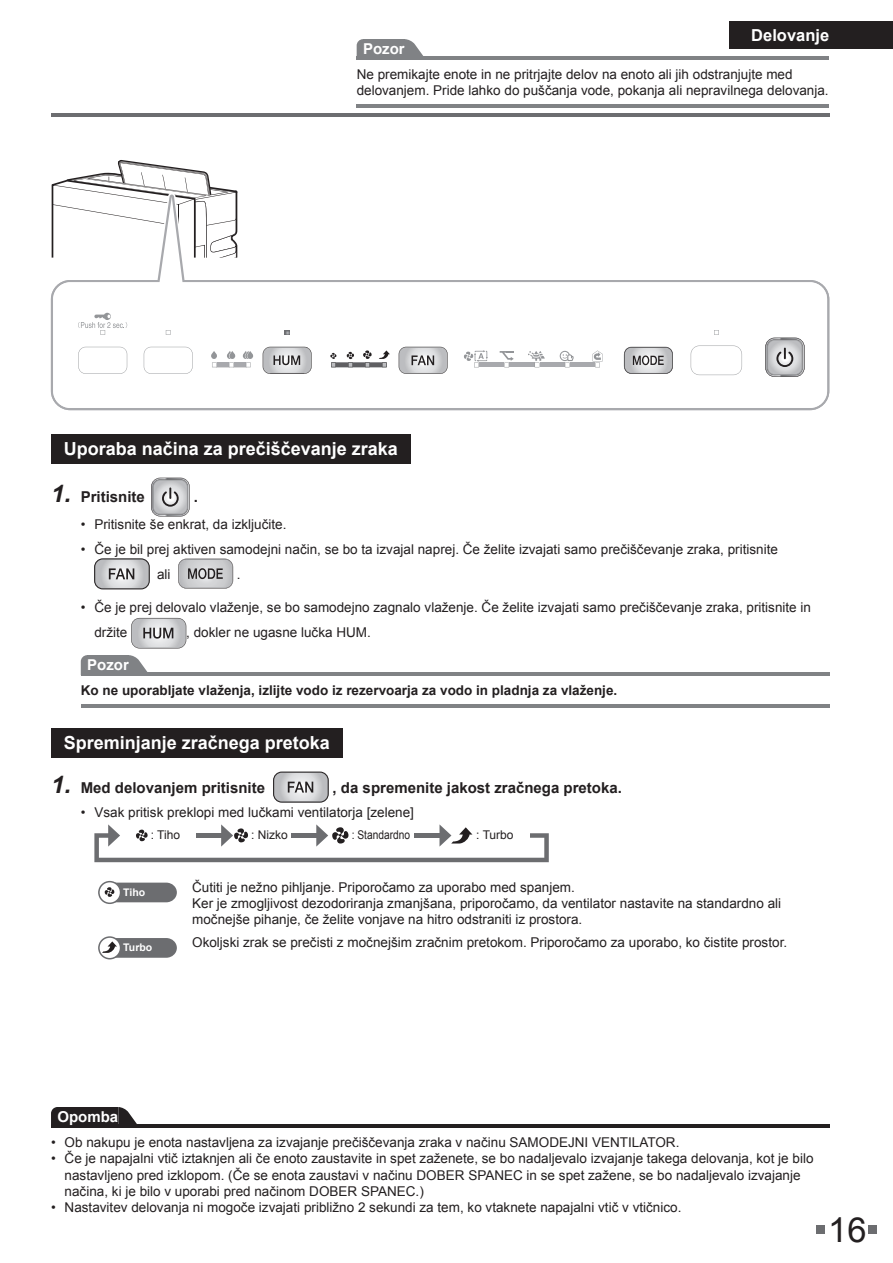
<style>
.page{position:relative;width:893px;height:1263px;background:#fff}
.page>*{position:absolute;margin:0;border:0;box-sizing:border-box;transform-origin:0 0}
.t1{font:34.5px "Arial";color:#231f20}
.t2{font:700 18px "Arial";color:#fff}
.t3{font:700 16.5px "Arial";color:#fff}
.t4{font:700 15px "Arial";color:#231f20}
.t5{font:700 15px "Arial";color:#fff}
.t6{font:13.5px/16.2px "Arial";color:#231f20}
.t7{font:700 13.5px "Arial";color:#231f20}
.t8{font:12px "Arial";color:#231f20}
.t9{font:12px "Arial";color:#231f20;scale:.85 1}
.t10{font:700 10.5px "Arial";color:#fff}
.s1{font-style:italic;font-size:24px}
</style>
<div class="page">
<div style="left:816px;top:1225px;width:9px;height:9px;background:#6c6d70"></div>
<div style="left:868px;top:1225px;width:9px;height:9px;background:#6c6d70"></div>
<div style="left:730px;top:21px;width:163px;height:28px;background:#231f20"></div>
<hr style="left:51px;top:113px;width:778px;height:3px;background:#6c6d70">
<svg style="left:51px;top:280px;width:778px;height:130px;background:#aeafb2"></svg>
<div style="left:53px;top:282px;width:774px;height:126px;background:#fff;border-radius:17px"></div>
<svg style="left:52px;top:160px;width:185px;height:139px"></svg>
<svg style="left:78px;top:347px;width:49px;height:27px"></svg>
<svg style="left:144px;top:347px;width:49px;height:27px"></svg>
<svg style="left:691px;top:346px;width:51px;height:29px"></svg>
<svg style="left:714px;top:330px;width:5px;height:5px"></svg>
<hr style="left:474px;top:363px;width:126px;height:4px;background:#a8a9ad">
<svg style="left:765px;top:338px;width:39px;height:39px;background:#b9b9bb"></svg>
<svg style="left:285px;top:330px;width:5px;height:5px"></svg>
<svg style="left:464px;top:350px;width:24px;height:17px"></svg>
<svg style="left:560px;top:351px;width:14px;height:16px"></svg>
<svg style="left:500px;top:351px;width:14px;height:16px"></svg>
<svg style="left:593px;top:350px;width:10px;height:17px"></svg>
<svg style="left:528px;top:351px;width:17px;height:16px"></svg>
<svg style="left:211px;top:351px;width:42px;height:16px"></svg>
<svg style="left:78px;top:313px;width:49px;height:22px"></svg>
<svg style="left:166px;top:330px;width:5px;height:5px"></svg>
<svg style="left:399px;top:347px;width:49px;height:27px"></svg>
<svg style="left:624px;top:347px;width:49px;height:27px"></svg>
<svg style="left:263px;top:347px;width:49px;height:27px"></svg>
<div style="left:331px;top:362px;width:56px;height:5px;background:#5f5f62"></div>
<svg style="left:330px;top:353px;width:6px;height:14px"></svg>
<svg style="left:347px;top:352px;width:7px;height:15px"></svg>
<svg style="left:363px;top:350px;width:9px;height:17px"></svg>
<svg style="left:379px;top:350px;width:11px;height:17px"></svg>
<div style="left:51px;top:434px;width:360px;height:30px;background:#231f20"></div>
<div style="left:51px;top:728px;width:292px;height:30px;background:#231f20"></div>
<svg style="left:151px;top:478px;width:39px;height:38px"></svg>
<div style="left:94px;top:559px;width:56px;height:30px;border:1px solid #231f20;border-radius:8px"></div>
<svg style="left:95px;top:559px;width:54px;height:30px;background:#bbbbbd"></svg>
<svg style="left:178px;top:559px;width:55px;height:30px;background:#b7b7b9"></svg>
<svg style="left:131px;top:618px;width:55px;height:30px;background:#bebfc0"></svg>
<hr style="left:81px;top:672px;width:748px;height:3px;background:#808285">
<div style="left:87px;top:655px;width:42px;height:19px;background:#808285"></div>
<hr style="left:81px;top:704px;width:748px;height:3px;background:#808285">
<svg style="left:81px;top:655px;width:6px;height:17px"></svg>
<svg style="left:129px;top:655px;width:19px;height:17px"></svg>
<div style="left:273px;top:772px;width:55px;height:30px;border:1px solid #231f20;border-radius:8px"></div>
<svg style="left:274px;top:772px;width:54px;height:30px;background:#bbbbbd"></svg>
<svg style="left:94px;top:824px;width:455px;height:38px"></svg>
<div style="left:98px;top:881px;width:23px;height:23px;border:2px solid #6c6d70;border-radius:50%"></div>
<svg style="left:99px;top:883px;width:78px;height:19px"></svg>
<div style="left:98px;top:936px;width:23px;height:23px;border:2px solid #6c6d70;border-radius:50%"></div>
<svg style="left:99px;top:938px;width:78px;height:20px"></svg>
<hr style="left:51px;top:1124px;width:778px;height:3px;background:#231f20">
<div style="left:57px;top:1107px;width:61px;height:19px;background:#231f20"></div>
<svg style="left:51px;top:1107px;width:6px;height:17px"></svg>
<svg style="left:118px;top:1107px;width:19px;height:17px"></svg>
<hr style="left:357px;top:56px;width:472px;height:3px;background:#808285">
<div style="left:363px;top:39px;width:42px;height:19px;background:#808285"></div>
<hr style="left:357px;top:105px;width:472px;height:3px;background:#808285">
<svg style="left:357px;top:39px;width:6px;height:17px"></svg>
<svg style="left:405px;top:39px;width:18px;height:17px"></svg>
<p class="t3" style="left:751px;top:24px;width:79px">Delovanje</p>
<p class="t5" style="left:363px;top:39px;width:43px">Pozor</p>
<p class="t6" style="left:357px;top:67px;width:473px">Ne premikajte enote in ne pritrjajte delov na enoto ali jih odstranjujte med delovanjem. Pride lahko do puščanja vode, pokanja ali nepravilnega delovanja.</p>
<h2 class="t2" style="left:64px;top:436px;width:336px">Uporaba načina za prečiščevanje zraka</h2>
<p class="t4" style="left:51px;top:487px;width:95px"><span class="s1">1.</span> Pritisnite</p>
<p class="t4" style="left:194px;top:487px;width:6px">.</p>
<p class="t6" style="left:81px;top:516px;width:207px">• Pritisnite še enkrat, da izključite.</p>
<p class="t6" style="left:157px;top:537px;width:622px;line-height:24.8px;text-indent:-76px">• Če je bil prej aktiven samodejni način, se bo ta izvajal naprej. Če želite izvajati samo prečiščevanje zraka, pritisnite ali</p>
<p class="t6" style="left:237px;top:566px;width:5px">.</p>
<p class="t6" style="left:94px;top:595px;width:718px;line-height:24.8px;text-indent:-14px">• Če je prej delovalo vlaženje, se bo samodejno zagnalo vlaženje. Če želite izvajati samo prečiščevanje zraka, pritisnite in držite</p>
<p class="t6" style="left:186px;top:624px;width:186px">, dokler ne ugasne lučka HUM.</p>
<p class="t5" style="left:87px;top:655px;width:43px">Pozor</p>
<p class="t7" style="left:81px;top:681px;width:538px">Ko ne uporabljate vlaženja, izlijte vodo iz rezervoarja za vodo in pladnja za vlaženje.</p>
<h2 class="t2" style="left:64px;top:731px;width:268px">Spreminjanje zračnega pretoka</h2>
<p class="t4" style="left:51px;top:777px;width:215px"><span class="s1">1.</span> Med delovanjem pritisnite</p>
<p class="t4" style="left:333px;top:777px;width:291px">, da spremenite jakost zračnega pretoka.</p>
<p class="t6" style="left:81px;top:805px;width:335px">• Vsak pritisk preklopi med lučkami ventilatorja [zelene]</p>
<p class="t8" style="left:151px;top:827px;width:31px">: Tiho</p>
<p class="t8" style="left:251px;top:827px;width:38px">: Nizko</p>
<p class="t9" style="left:352px;top:827px;width:70px">: Standardno</p>
<p class="t8" style="left:476px;top:827px;width:39px">: Turbo</p>
<p class="t10" style="left:123px;top:885px;width:23px">Tiho</p>
<p class="t6" style="left:192px;top:879px;width:590px">Čutiti je nežno pihljanje. Priporočamo za uporabo med spanjem.<br>Ker je zmogljivost dezodoriranja zmanjšana, priporočamo, da ventilator nastavite na standardno ali močnejše pihanje, če želite vonjave na hitro odstraniti iz prostora.</p>
<p class="t10" style="left:123px;top:941px;width:30px">Turbo</p>
<p class="t6" style="left:192px;top:935px;width:596px">Okoljski zrak se prečisti z močnejšim zračnim pretokom. Priporočamo za uporabo, ko čistite prostor.</p>
<p class="t5" style="left:57px;top:1107px;width:62px">Opomba</p>
<p class="t6" style="left:51px;top:1134px;width:630px">• Ob nakupu je enota nastavljena za izvajanje prečiščevanja zraka v načinu SAMODEJNI VENTILATOR.</p>
<p class="t6" style="left:65px;top:1151px;width:750px;text-indent:-14px">• Če je napajalni vtič iztaknjen ali če enoto zaustavite in spet zaženete, se bo nadaljevalo izvajanje takega delovanja, kot je bilo nastavljeno pred izklopom. (Če se enota zaustavi v načinu DOBER SPANEC in se spet zažene, se bo nadaljevalo izvajanje načina, ki je bilo v uporabi pred načinom DOBER SPANEC.)</p>
<p class="t6" style="left:51px;top:1199px;width:632px">• Nastavitev delovanja ni mogoče izvajati približno 2 sekundi za tem, ko vtaknete napajalni vtič v vtičnico.</p>
<h1 class="t1" style="left:828px;top:1207px;width:40px">16</h1>
</div>
